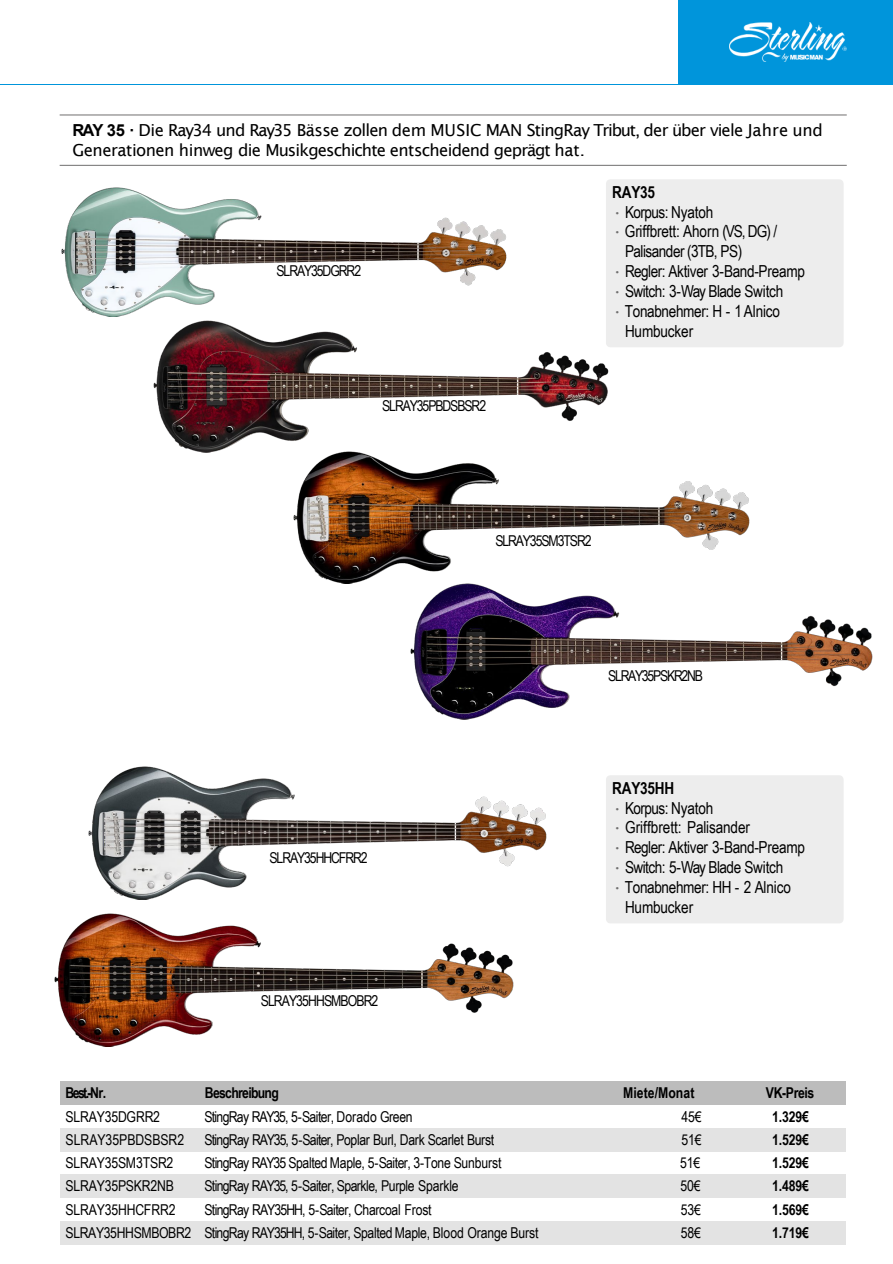
<style>
.page{position:relative;width:893px;height:1264px;background:#fff}
.page>*{position:absolute;margin:0;border:0;box-sizing:border-box;transform-origin:0 0}
.t1{font:16.5px/19.8px "Arial Narrow";letter-spacing:-.02em;color:#000}
.t2{font:16.5px/20px "Lucida Sans";letter-spacing:-.045em;color:#000}
.t3{font:700 16.5px "Arial Narrow";letter-spacing:-.015em;color:#000}
.t4{font:15px "Arial Narrow";letter-spacing:-.035em;color:#000}
.t5{font:15px "Arial Narrow";letter-spacing:-.075em;color:#000}
.t6{font:15px "Arial Narrow";letter-spacing:-.015em;color:#000}
.t7{font:700 15px "Arial Narrow";letter-spacing:-.015em;color:#000}
.t8{font:15px "Arial Narrow";letter-spacing:-.06em;color:#000}
.t9{font:15px "Arial Narrow";letter-spacing:-.005em;color:#000}
.t10{font:15px "Arial Narrow";letter-spacing:-.085em;color:#000}
.t11{font:700 15px "Arial Narrow";letter-spacing:-.045em;color:#000}
.t12{font:700 15px "Arial Narrow";letter-spacing:.005em;color:#000}
.s1{font-family:"Arial";font-weight:700}
.s2{font-family:"Lucida Sans";color:#706f6f}
</style>
<div class="page">
<div style="left:678px;top:0;width:214px;height:84px;background:#0095db"></div>
<hr style="left:0;top:84px;width:892px;height:1px;background:#0095db">
<img style="left:729px;top:22px;width:117px;height:39px">
<hr style="left:60px;top:115px;width:786px;height:1px;background:#706f6f">
<hr style="left:60px;top:165px;width:786px;height:1px;background:#706f6f">
<div style="left:60px;top:1081px;width:133px;height:23px;background:#bcbcbc"></div>
<div style="left:193px;top:1081px;width:401px;height:23px;background:#bcbcbc"></div>
<div style="left:594px;top:1081px;width:141px;height:23px;background:#bcbcbc"></div>
<div style="left:735px;top:1081px;width:111px;height:23px;background:#bcbcbc"></div>
<div style="left:60px;top:1127px;width:133px;height:23px;background:#e3e3e3"></div>
<div style="left:193px;top:1127px;width:401px;height:23px;background:#e3e3e3"></div>
<div style="left:594px;top:1127px;width:141px;height:23px;background:#e3e3e3"></div>
<div style="left:735px;top:1127px;width:111px;height:23px;background:#e3e3e3"></div>
<div style="left:60px;top:1174px;width:133px;height:23px;background:#e3e3e3"></div>
<div style="left:193px;top:1174px;width:401px;height:23px;background:#e3e3e3"></div>
<div style="left:594px;top:1174px;width:141px;height:23px;background:#e3e3e3"></div>
<div style="left:735px;top:1174px;width:111px;height:23px;background:#e3e3e3"></div>
<div style="left:60px;top:1220px;width:133px;height:23px;background:#e3e3e3"></div>
<div style="left:193px;top:1220px;width:401px;height:23px;background:#e3e3e3"></div>
<div style="left:594px;top:1220px;width:141px;height:23px;background:#e3e3e3"></div>
<div style="left:735px;top:1220px;width:111px;height:23px;background:#e3e3e3"></div>
<div style="left:606px;top:179px;width:237px;height:168px;background:#ededed"></div>
<div style="left:606px;top:775px;width:237px;height:148px;background:#ededed"></div>
<img style="left:62px;top:187px;width:444px;height:129px">
<img style="left:153px;top:320px;width:455px;height:132px">
<img style="left:293px;top:451px;width:456px;height:132px">
<img style="left:410px;top:583px;width:462px;height:136px">
<img style="left:89px;top:766px;width:457px;height:133px">
<img style="left:54px;top:913px;width:460px;height:132px">
<p class="t2" style="left:72px;top:120px;width:752px"><span class="s1">RAY 35 ·</span> Die Ray34 und Ray35 Bässe zollen dem MUSIC MAN StingRay Tribut, der über viele Jahre und<br>Generationen hinweg die Musikgeschichte entscheidend geprägt hat.</p>
<p class="t5" style="left:276px;top:260px;width:86px">SLRAY35DGRR2</p>
<p class="t5" style="left:382px;top:395px;width:105px">SLRAY35PBDSBSR2</p>
<p class="t3" style="left:612px;top:179px;width:44px">RAY35</p>
<p class="t1" style="left:612px;top:201px;width:102px"><span class="s2">•</span> Korpus: Nyatoh</p>
<p class="t1" style="left:625px;top:221px;width:154px;text-indent:-13px"><span class="s2">•</span>Griffbrett: Ahorn (VS,DG) /<br>Palisander (3TB, PS)</p>
<p class="t1" style="left:612px;top:261px;width:194px"><span class="s2">•</span> Regler: Aktiver 3-Band-Preamp</p>
<p class="t1" style="left:612px;top:280px;width:173px"><span class="s2">•</span> Switch: 3-Way Blade Switch</p>
<p class="t1" style="left:625px;top:300px;width:156px;text-indent:-13px"><span class="s2">•</span>Tonabnehmer: H - 1Alnico<br>Humbucker</p>
<p class="t5" style="left:269px;top:846px;width:100px">SLRAY35HHCFRR2</p>
<p class="t8" style="left:261px;top:989px;width:119px">SLRAY35HHSMBOBR2</p>
<p class="t5" style="left:495px;top:529px;width:98px">SLRAY35SM3TSR2</p>
<p class="t10" style="left:608px;top:664px;width:96px">SLRAY35PSKR2NB</p>
<p class="t3" style="left:612px;top:775px;width:63px">RAY35HH</p>
<p class="t1" style="left:612px;top:797px;width:102px"><span class="s2">•</span> Korpus: Nyatoh</p>
<p class="t1" style="left:612px;top:816px;width:139px"><span class="s2">•</span>Griffbrett: Palisander</p>
<p class="t1" style="left:612px;top:836px;width:194px"><span class="s2">•</span> Regler: Aktiver 3-Band-Preamp</p>
<p class="t1" style="left:612px;top:856px;width:173px"><span class="s2">•</span> Switch: 5-Way Blade Switch</p>
<p class="t1" style="left:625px;top:876px;width:167px;text-indent:-13px"><span class="s2">•</span>Tonabnehmer: HH - 2 Alnico<br>Humbucker</p>
<p class="t7" style="left:66px;top:1081px;width:42px">Best.-Nr.</p>
<p class="t11" style="left:205px;top:1081px;width:75px">Beschreibung</p>
<p class="t12" style="left:623px;top:1081px;width:73px">Miete/Monat</p>
<p class="t7" style="left:766px;top:1081px;width:50px">VK-Preis</p>
<p class="t6" style="left:66px;top:1105px;width:96px">SLRAY35DGRR2</p>
<p class="t4" style="left:204px;top:1105px;width:210px">StingRay RAY35, 5-Saiter, Dorado Green</p>
<p class="t4" style="left:681px;top:1105px;width:22px">45€</p>
<p class="t7" style="left:772px;top:1104px;width:38px">1.329€</p>
<p class="t9" style="left:66px;top:1128px;width:120px">SLRAY35PBDSBSR2</p>
<p class="t4" style="left:204px;top:1128px;width:291px">StingRay RAY35, 5-Saiter, Poplar Burl, Dark Scarlet Burst</p>
<p class="t4" style="left:681px;top:1128px;width:22px">51€</p>
<p class="t7" style="left:772px;top:1127px;width:38px">1.529€</p>
<p class="t6" style="left:66px;top:1151px;width:109px">SLRAY35SM3TSR2</p>
<p class="t4" style="left:204px;top:1151px;width:298px">StingRay RAY35 Spalted Maple, 5-Saiter, 3-Tone Sunburst</p>
<p class="t4" style="left:680px;top:1151px;width:22px">51€</p>
<p class="t7" style="left:772px;top:1151px;width:38px">1.529€</p>
<p class="t6" style="left:66px;top:1174px;width:110px">SLRAY35PSKR2NB</p>
<p class="t4" style="left:204px;top:1174px;width:255px">StingRay RAY35, 5-Saiter, Sparkle, Purple Sparkle</p>
<p class="t4" style="left:680px;top:1174px;width:22px">50€</p>
<p class="t7" style="left:772px;top:1174px;width:38px">1.489€</p>
<p class="t6" style="left:66px;top:1198px;width:111px">SLRAY35HHCFRR2</p>
<p class="t4" style="left:204px;top:1198px;width:228px">StingRay RAY35HH, 5-Saiter, Charcoal Frost</p>
<p class="t4" style="left:680px;top:1198px;width:22px">53€</p>
<p class="t7" style="left:772px;top:1197px;width:38px">1.569€</p>
<p class="t4" style="left:66px;top:1221px;width:127px">SLRAY35HHSMBOBR2</p>
<p class="t4" style="left:204px;top:1221px;width:335px">StingRay RAY35HH, 5-Saiter, Spalted Maple, Blood Orange Burst</p>
<p class="t4" style="left:681px;top:1221px;width:22px">58€</p>
<p class="t7" style="left:772px;top:1220px;width:38px">1.719€</p>
</div>
